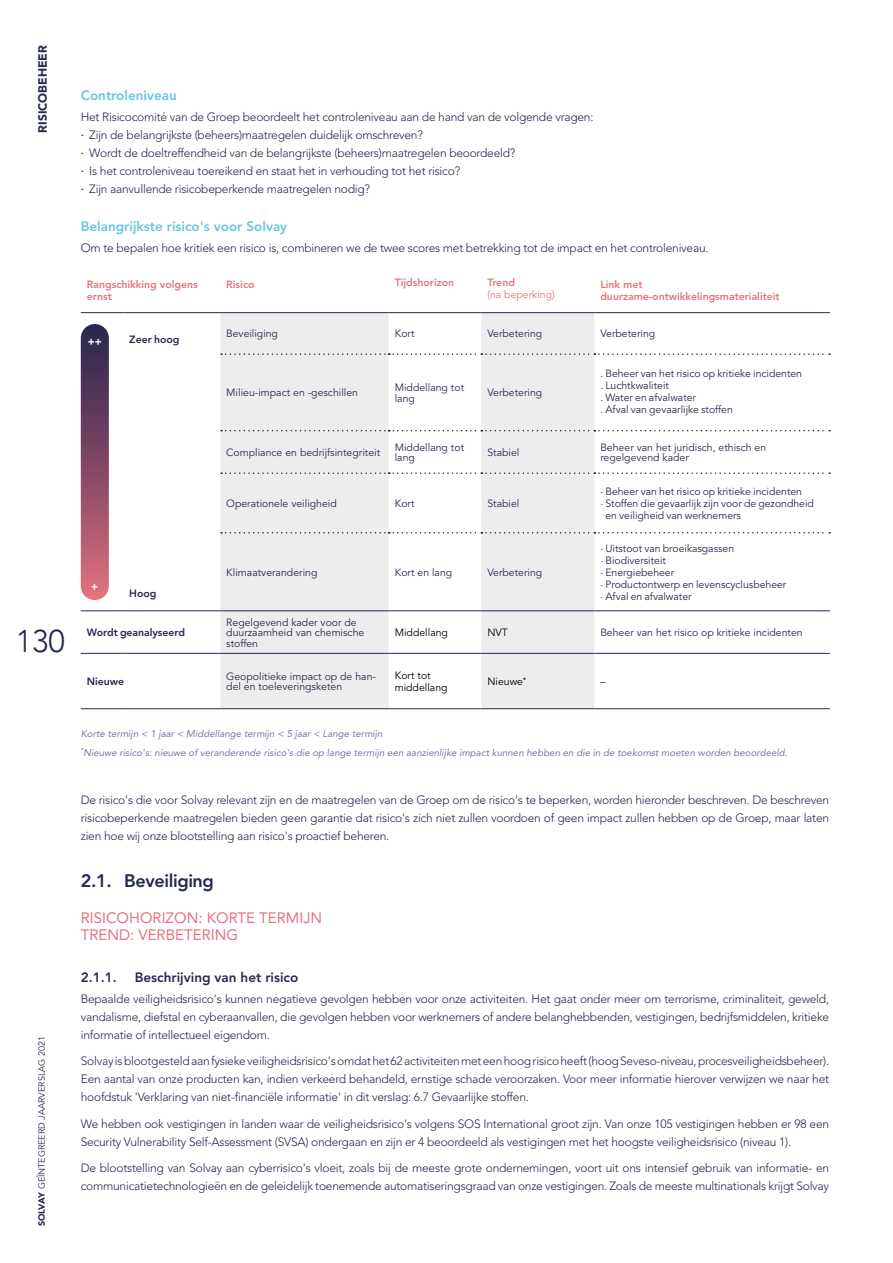
<style>
.page{position:relative;width:893px;height:1263px;background:#fff}
.page>*{position:absolute;margin:0;border:0;box-sizing:border-box;transform-origin:0 0}
.t1{font:300 31.5px "Avenir";color:#26294e}
.t2{font:800 18px "Avenir LT Pro";letter-spacing:-.02em;color:#26294e}
._3_-_TITLE_3{font:15px "Avenir LT Pro";color:#e3747e}
._6_-_TITLE_6{font:800 13.5px "Avenir LT Pro";color:#68c6e0}
.t3{font:800 13.5px "Avenir LT Pro";color:#26294e}
._8_-_Text{font:300 12px/18px "Avenir LT Pro";letter-spacing:-.02em;color:#26294e;text-align:justify}
.t4{font:900 12px "Avenir";color:#26294e}
.t5{font:10.5px/10.5px "Avenir LT Pro";color:#26294e}
.t6{font:800 10.5px/12px "Avenir LT Pro";color:#e3747e}
.t7{font:10.5px/11.4px "Avenir LT Pro";color:#000}
.t8{font:800 10.5px "Avenir LT Pro";letter-spacing:-.005em;color:#26294e}
.t9{font:10.5px "Avenir LT Pro";color:#e3747e}
.t10{font:900 10.5px "Avenir LT Pro";color:#fff}
.Légende_Tableau{font:italic 9.75px "Avenir LT Pro";color:#8670aa}
.t11{font:9px "Avenir";color:#26294e}
.s1{font-weight:900}
.s2{font-weight:500}
</style>
<div class="page">
<svg style="left:220px;top:313px;width:374px;height:395px;fill:#ededed"></svg>
<svg style="left:221px;top:353px;width:609px;height:2px"></svg>
<svg style="left:221px;top:430px;width:609px;height:1px"></svg>
<svg style="left:221px;top:472px;width:609px;height:2px"></svg>
<svg style="left:221px;top:532px;width:609px;height:1px"></svg>
<hr style="left:81px;top:610px;width:42px;height:1px;background:#26294e">
<hr style="left:123px;top:610px;width:97px;height:1px;background:#26294e">
<hr style="left:220px;top:610px;width:169px;height:1px;background:#26294e">
<hr style="left:389px;top:610px;width:92px;height:1px;background:#26294e">
<hr style="left:481px;top:610px;width:113px;height:1px;background:#26294e">
<hr style="left:594px;top:610px;width:236px;height:1px;background:#26294e">
<hr style="left:81px;top:653px;width:42px;height:1px;background:#26294e">
<hr style="left:123px;top:653px;width:97px;height:1px;background:#26294e">
<hr style="left:220px;top:653px;width:169px;height:1px;background:#26294e">
<hr style="left:389px;top:653px;width:92px;height:1px;background:#26294e">
<hr style="left:481px;top:653px;width:113px;height:1px;background:#26294e">
<hr style="left:594px;top:653px;width:236px;height:1px;background:#26294e">
<hr style="left:81px;top:708px;width:42px;height:1px;background:#26294e">
<hr style="left:123px;top:708px;width:97px;height:1px;background:#26294e">
<hr style="left:220px;top:708px;width:169px;height:1px;background:#26294e">
<hr style="left:389px;top:708px;width:92px;height:1px;background:#26294e">
<hr style="left:481px;top:708px;width:113px;height:1px;background:#26294e">
<hr style="left:594px;top:708px;width:236px;height:1px;background:#26294e">
<hr style="left:81px;top:312px;width:42px;height:1px;background:#26294e">
<hr style="left:123px;top:312px;width:97px;height:1px;background:#26294e">
<hr style="left:220px;top:312px;width:169px;height:1px;background:#26294e">
<hr style="left:389px;top:312px;width:92px;height:1px;background:#26294e">
<hr style="left:481px;top:312px;width:113px;height:1px;background:#26294e">
<hr style="left:594px;top:312px;width:236px;height:1px;background:#26294e">
<div style="left:81px;top:324px;width:28px;height:276px;background:linear-gradient(to bottom,#24234c,#e06e7d);border-radius:14px"></div>
<p class="t4" style="left:32px;top:133px;width:89px;rotate:-90deg">RISICOBEHEER</p>
<h1 class="t1" style="left:16px;top:622px;width:51px">130</h1>
<p class="t11" style="left:36px;top:1226px;width:192px;rotate:-90deg"><span class="s1">SOLVAY</span> GEÏNTEGREERD JAARVERSLAG 2021</p>
<p class="_6_-_TITLE_6" style="left:81px;top:88px;width:97px">Controleniveau</p>
<p class="_8_-_Text" style="left:81px;top:108px;width:514px">Het Risicocomité van de Groep beoordeelt het controleniveau aan de hand van de volgende vragen:</p>
<p class="_8_-_Text" style="left:81px;top:126px;width:344px"><span class="s2">·</span> Zijn de belangrijkste (beheers)maatregelen duidelijk omschreven?</p>
<p class="_8_-_Text" style="left:81px;top:144px;width:436px"><span class="s2">·</span> Wordt de doeltreffendheid van de belangrijkste (beheers)maatregelen beoordeeld?</p>
<p class="_8_-_Text" style="left:81px;top:162px;width:381px"><span class="s2">·</span> Is het controleniveau toereikend en staat het in verhouding tot het risico?</p>
<p class="_8_-_Text" style="left:81px;top:180px;width:291px"><span class="s2">·</span> Zijn aanvullende risicobeperkende maatregelen nodig?</p>
<p class="_6_-_TITLE_6" style="left:81px;top:219px;width:208px">Belangrijkste risico's voor Solvay</p>
<p class="_8_-_Text" style="left:81px;top:239px;width:629px">Om te bepalen hoe kritiek een risico is, combineren we de twee scores met betrekking tot de impact en het controleniveau.</p>
<p class="t6" style="left:87px;top:278px;width:113px">Rangschikking volgens ernst</p>
<p class="t6" style="left:226px;top:278px;width:30px">Risico</p>
<p class="t6" style="left:395px;top:276px;width:61px">Tijdshorizon</p>
<p class="t6" style="left:487px;top:276px;width:29px">Trend</p>
<p class="t6" style="left:600px;top:278px;width:44px">Link met</p>
<p class="t6" style="left:600px;top:290px;width:181px">duurzame-ontwikkelingsmaterialiteit</p>
<p class="t9" style="left:487px;top:288px;width:69px">(na beperking)</p>
<p class="t10" style="left:88px;top:335px;width:15px">++</p>
<p class="t8" style="left:129px;top:333px;width:52px">Zeer hoog</p>
<p class="t10" style="left:91px;top:580px;width:8px">+</p>
<p class="t8" style="left:129px;top:587px;width:29px">Hoog</p>
<p class="t5" style="left:226px;top:329px;width:53px">Beveiliging</p>
<p class="t5" style="left:395px;top:329px;width:21px">Kort</p>
<p class="t5" style="left:487px;top:329px;width:56px">Verbetering</p>
<p class="t5" style="left:600px;top:329px;width:56px">Verbetering</p>
<p class="t5" style="left:226px;top:388px;width:133px">Milieu-impact en -geschillen</p>
<p class="t5" style="left:395px;top:382px;width:71px">Middellang tot lang</p>
<p class="t5" style="left:487px;top:388px;width:56px">Verbetering</p>
<p class="t5" style="left:600px;top:368px;width:203px">. Beheer van het risico op kritieke incidenten</p>
<p class="t5" style="left:600px;top:380px;width:70px">. Luchtkwaliteit</p>
<p class="t5" style="left:600px;top:392px;width:97px">. Water en afvalwater</p>
<p class="t5" style="left:600px;top:404px;width:134px">. Afval van gevaarlijke stoffen</p>
<p class="t5" style="left:226px;top:447px;width:155px">Compliance en bedrijfsintegriteit</p>
<p class="t5" style="left:395px;top:442px;width:71px">Middellang tot lang</p>
<p class="t5" style="left:487px;top:447px;width:34px">Stabiel</p>
<p class="t5" style="left:600px;top:442px;width:167px">Beheer van het juridisch, ethisch en regelgevend kader</p>
<p class="t5" style="left:226px;top:498px;width:112px">Operationele veiligheid</p>
<p class="t5" style="left:395px;top:498px;width:21px">Kort</p>
<p class="t5" style="left:487px;top:498px;width:34px">Stabiel</p>
<p class="t5" style="left:600px;top:486px;width:203px">. Beheer van het risico op kritieke incidenten</p>
<p class="t5" style="left:605px;top:497px;width:210px;line-height:12px;text-indent:-5px">. Stoffen die gevaarlijk zijn voor de gezondheid en veiligheid van werknemers</p>
<p class="t5" style="left:226px;top:567px;width:93px">Klimaatverandering</p>
<p class="t5" style="left:395px;top:567px;width:59px">Kort en lang</p>
<p class="t5" style="left:487px;top:567px;width:56px">Verbetering</p>
<p class="t5" style="left:600px;top:543px;width:135px">. Uitstoot van broeikasgassen</p>
<p class="t5" style="left:600px;top:555px;width:67px">. Biodiversiteit</p>
<p class="t5" style="left:600px;top:567px;width:75px">. Energiebeheer</p>
<p class="t5" style="left:600px;top:579px;width:188px">. Productontwerp en levenscyclusbeheer</p>
<p class="t5" style="left:600px;top:591px;width:93px">. Afval en afvalwater</p>
<p class="t8" style="left:87px;top:626px;width:100px">Wordt geanalyseerd</p>
<p class="t5" style="left:226px;top:617px;width:140px">Regelgevend kader voor de duurzaamheid van chemische stoffen</p>
<p class="t7" style="left:395px;top:627px;width:55px">Middellang</p>
<p class="t7" style="left:487px;top:627px;width:22px">NVT</p>
<p class="t5" style="left:600px;top:627px;width:204px">Beheer van het risico op kritieke incidenten</p>
<p class="t8" style="left:87px;top:675px;width:39px">Nieuwe</p>
<p class="t5" style="left:226px;top:671px;width:151px">Geopolitieke impact op de han&shy;del en toeleveringsketen</p>
<p class="t7" style="left:395px;top:670px;width:54px">Kort tot middellang</p>
<p class="t7" style="left:487px;top:676px;width:40px">Nieuwe<sup>*</sup></p>
<p class="t5" style="left:600px;top:676px;width:7px">–</p>
<p class="Légende_Tableau" style="left:81px;top:727px;width:303px">Korte termijn &lt; 1 jaar &lt; Middellange termijn &lt; 5 jaar &lt; Lange termijn</p>
<p class="Légende_Tableau" style="left:81px;top:746px;width:708px"><sup>*</sup>Nieuwe risico's: nieuwe of veranderende risico's die op lange termijn een aanzienlijke impact kunnen hebben en die in de toekomst moeten worden beoordeeld.</p>
<p class="_8_-_Text" style="left:81px;top:791px;width:750px">De risico's die voor Solvay relevant zijn en de maatregelen van de Groep om de risico's te beperken, worden hieronder beschreven. De beschreven risicobeperkende maatregelen bieden geen garantie dat risico's zich niet zullen voordoen of geen impact zullen hebben op de Groep, maar laten zien hoe wij onze blootstelling aan risico's proactief beheren.</p>
<p class="t2" style="left:81px;top:870px;width:135px">2.1. Beveiliging</p>
<p class="_3_-_TITLE_3" style="left:81px;top:909px;width:243px">RISICOHORIZON: KORTE TERMIJN</p>
<p class="_3_-_TITLE_3" style="left:81px;top:925px;width:159px">TREND: VERBETERING</p>
<p class="t3" style="left:81px;top:969px;width:37px">2.1.1.</p>
<p class="t3" style="left:135px;top:969px;width:165px">Beschrijving van het risico</p>
<p class="_8_-_Text" style="left:81px;top:989px;width:750px">Bepaalde veiligheidsrisico's kunnen negatieve gevolgen hebben voor onze activiteiten. Het gaat onder meer om terrorisme, criminaliteit, geweld, vandalisme, diefstal en cyberaanvallen, die gevolgen hebben voor werknemers of andere belanghebbenden, vestigingen, bedrijfsmiddelen, kritieke informatie of intellectueel eigendom.</p>
<p class="_8_-_Text" style="left:81px;top:1052px;width:750px">Solvay is blootgesteld aan fysieke veiligheidsrisico's omdat het 62 activiteiten met een hoog risico heeft (hoog Seveso-niveau, procesveiligheidsbeheer).<br>Een aantal van onze producten kan, indien verkeerd behandeld, ernstige schade veroorzaken. Voor meer informatie hierover verwijzen we naar het hoofdstuk 'Verklaring van niet-financiële informatie' in dit verslag: 6.7 Gevaarlijke stoffen.</p>
<p class="_8_-_Text" style="left:81px;top:1114px;width:750px">We hebben ook vestigingen in landen waar de veiligheidsrisico's volgens SOS International groot zijn. Van onze 105 vestigingen hebben er 98 een<br>Security Vulnerability Self-Assessment (SVSA) ondergaan en zijn er 4 beoordeeld als vestigingen met het hoogste veiligheidsrisico (niveau 1).</p>
<p class="_8_-_Text" style="left:81px;top:1159px;width:750px">De blootstelling van Solvay aan cyberrisico's vloeit, zoals bij de meeste grote ondernemingen, voort uit ons intensief gebruik van informatie- en communicatietechnologieën en de geleidelijk toenemende automatiseringsgraad van onze vestigingen. Zoals de meeste multinationals krijgt Solvay</p>
</div>
